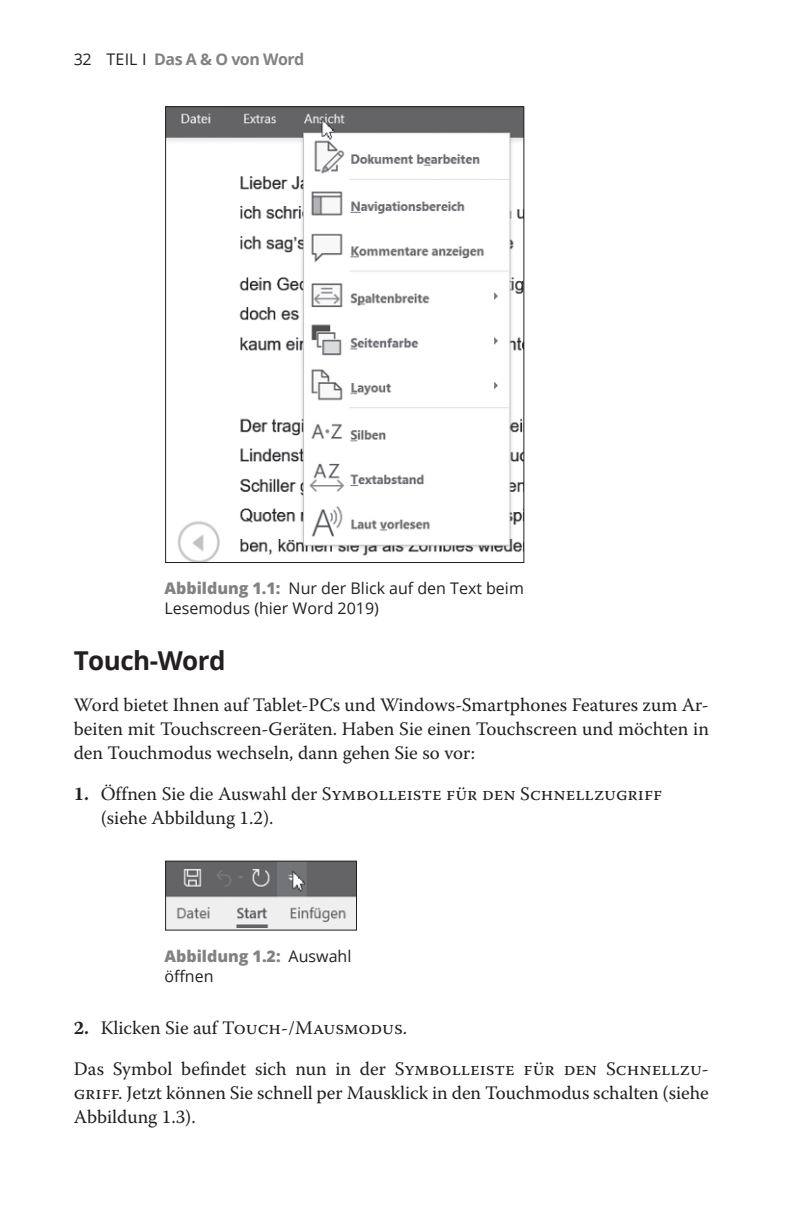
<style>
.page{position:relative;width:794px;height:1225px;background:#fff}
.page>*{position:absolute;margin:0;border:0;box-sizing:border-box;transform-origin:0 0}
.t1{font:700 26px "Open Sans";letter-spacing:-.02em;color:#231f20}
.t2{font:19px/24px "Warnock Pro";color:#231f20}
.t3{font:16px/20px "Open Sans";color:#231f20}
.t4{font:800 16px/20px "Open Sans";color:#808285}
.t5{font:700 16px "Open Sans";letter-spacing:-.03em;color:#808285}
.s1{font-weight:400;color:#231f20}
.s2{font-weight:800;color:#808285}
.s3{font-weight:700}
</style>
<div class="page">
<img style="left:167px;top:108px;width:355px;height:453px">
<img style="left:167px;top:862px;width:188px;height:66px">
<div style="left:165px;top:860px;width:192px;height:70px;border:1px solid #231f20"></div>
<p class="t5" style="left:74px;top:48px;width:232px"><span class="s1">32 TEIL I</span> Das A &amp; O von Word</p>
<p class="t3" style="left:164px;top:578px;width:361px"><span class="s2">Abbildung 1.1:</span> Nur der Blick auf den Text beim<br>Lesemodus (hier Word 2019)</p>
<h1 class="t1" style="left:74px;top:642px;width:153px">Touch-Word</h1>
<p class="t2" style="left:74px;top:692px;width:637px;text-align:justify">Word bietet Ihnen auf Tablet-PCs und Windows-Smartphones Features zum Ar&shy;beiten mit Touchscreen-Geräten. Haben Sie einen Touchscreen und möchten in den Touchmodus wechseln, dann gehen Sie so vor:</p>
<p class="t2" style="left:101px;top:781px;width:563px;text-indent:-27px"><span class="s3">1.</span> Öffnen Sie die Auswahl der Symbolleiste für den Schnellzugriff (siehe Abbildung 1.2).</p>
<p class="t4" style="left:164px;top:945px;width:188px">Abbildung 1.2: <span class="s1">Auswahl öffnen</span></p>
<p class="t2" style="left:74px;top:1006px;width:636px;line-height:41px"><span class="s3">2.</span> Klicken Sie auf Touch-/Mausmodus.<br>Das Symbol befindet sich nun in der Symbolleiste für den Schnellzu-</p>
<p class="t2" style="left:74px;top:1080px;width:636px">griff. Jetzt können Sie schnell per Mausklick in den Touchmodus schalten (siehe<br>Abbildung 1.3).</p>
</div>
